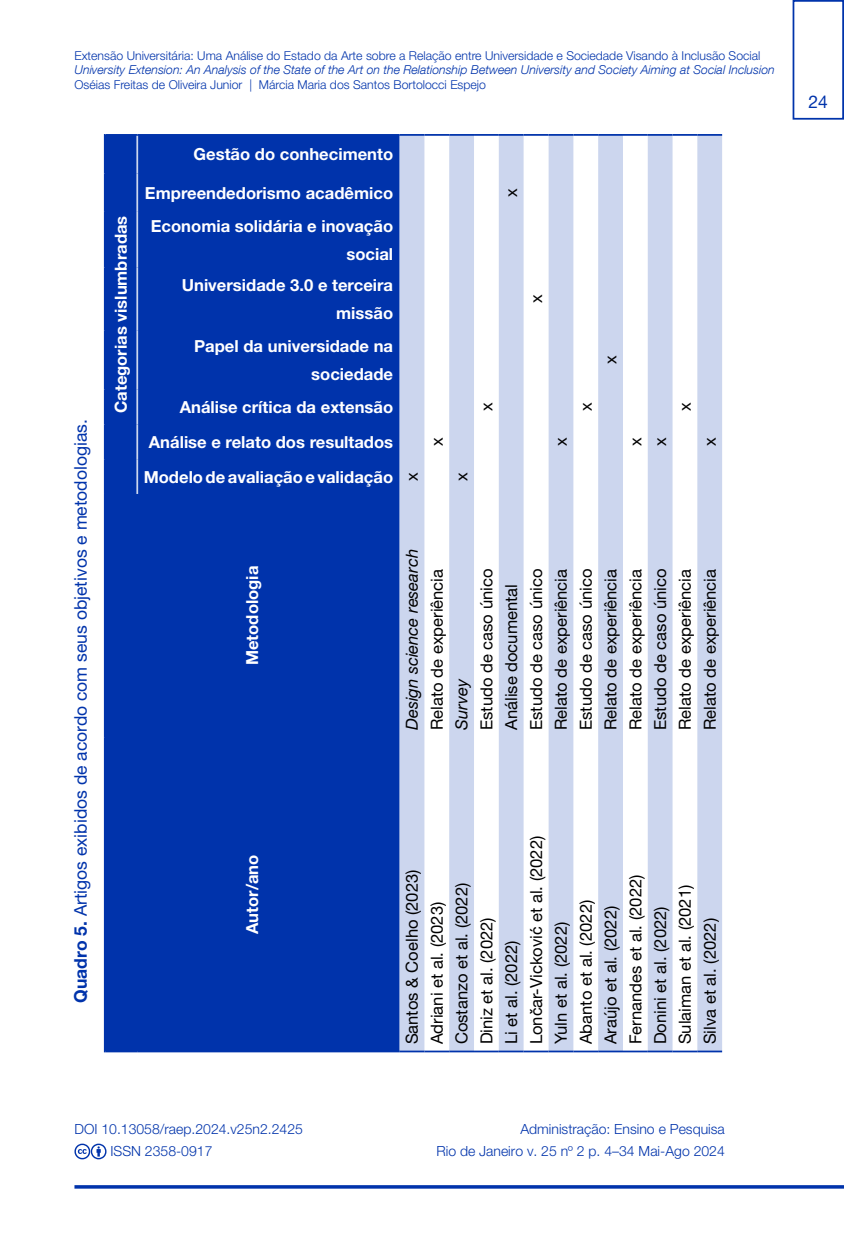
<style>
.page{position:relative;width:844px;height:1241px;background:#fff}
.page>*{position:absolute;margin:0;border:0;box-sizing:border-box;transform-origin:0 0}
.t1{font:17.5px "Helvetica Neue LT Std";color:#0033ab}
.t2{font:16.62px "Helvetica Neue LT Std";color:#000}
.t3{font:700 16.62px/28.2px "Helvetica Neue LT Std";color:#fff;text-align:right}
.t4{font:italic 16.62px "Helvetica Neue LT Std";color:#000}
.t5{font:300 14px/21.7px "Helvetica Neue LT Std";color:#0033ab;text-align:right}
.t6{font:300 12.25px "Helvetica Neue LT Std";color:#0033ab}
.t7{font:italic 300 12.25px "Helvetica Neue LT Com";color:#0033ab}
.s1{font-weight:700}
.s2{font-family:"Arial"}
</style>
<div class="page">
<svg style="left:74px;top:1185px;width:769px;height:3px;background:#0c3daf"></svg>
<div style="left:792px;top:0;width:51px;height:120px;border:2px solid #0033ab"></div>
<svg style="left:74px;top:1143px;width:32px;height:16px"></svg>
<div style="left:106px;top:136px;width:293px;height:914px;background:#0033ab"></div>
<svg style="left:399px;top:136px;width:323px;height:914px;fill:#ccd6ee"></svg>
<hr style="left:104px;top:737px;width:2px;height:315px;background:#0033ab">
<hr style="left:106px;top:1050px;width:31px;height:2px;background:#0033ab">
<hr style="left:104px;top:494px;width:2px;height:243px;background:#0033ab">
<hr style="left:137px;top:1050px;width:262px;height:2px;background:#0033ab">
<hr style="left:104px;top:459px;width:2px;height:35px;background:#0033ab">
<hr style="left:104px;top:424px;width:2px;height:35px;background:#0033ab">
<hr style="left:104px;top:389px;width:2px;height:35px;background:#0033ab">
<hr style="left:104px;top:331px;width:2px;height:58px;background:#0033ab">
<hr style="left:104px;top:267px;width:2px;height:64px;background:#0033ab">
<hr style="left:104px;top:212px;width:2px;height:55px;background:#0033ab">
<hr style="left:104px;top:173px;width:2px;height:39px;background:#0033ab">
<hr style="left:104px;top:134px;width:2px;height:39px;background:#0033ab">
<hr style="left:106px;top:134px;width:31px;height:2px;background:#0033ab">
<hr style="left:137px;top:134px;width:262px;height:2px;background:#0033ab">
<hr style="left:399px;top:1050px;width:25px;height:2px;background:#0033ab">
<hr style="left:399px;top:134px;width:25px;height:2px;background:#0033ab">
<hr style="left:424px;top:1050px;width:25px;height:2px;background:#0033ab">
<hr style="left:424px;top:134px;width:25px;height:2px;background:#0033ab">
<hr style="left:449px;top:1050px;width:25px;height:2px;background:#0033ab">
<hr style="left:449px;top:134px;width:25px;height:2px;background:#0033ab">
<hr style="left:474px;top:1050px;width:24px;height:2px;background:#0033ab">
<hr style="left:474px;top:134px;width:24px;height:2px;background:#0033ab">
<hr style="left:498px;top:1050px;width:25px;height:2px;background:#0033ab">
<hr style="left:498px;top:134px;width:25px;height:2px;background:#0033ab">
<hr style="left:523px;top:1050px;width:25px;height:2px;background:#0033ab">
<hr style="left:523px;top:134px;width:25px;height:2px;background:#0033ab">
<hr style="left:548px;top:1050px;width:25px;height:2px;background:#0033ab">
<hr style="left:548px;top:134px;width:25px;height:2px;background:#0033ab">
<hr style="left:573px;top:1050px;width:25px;height:2px;background:#0033ab">
<hr style="left:573px;top:134px;width:25px;height:2px;background:#0033ab">
<hr style="left:598px;top:1050px;width:24px;height:2px;background:#0033ab">
<hr style="left:598px;top:134px;width:24px;height:2px;background:#0033ab">
<hr style="left:622px;top:1050px;width:25px;height:2px;background:#0033ab">
<hr style="left:622px;top:134px;width:25px;height:2px;background:#0033ab">
<hr style="left:647px;top:1050px;width:25px;height:2px;background:#0033ab">
<hr style="left:647px;top:134px;width:25px;height:2px;background:#0033ab">
<hr style="left:672px;top:1050px;width:25px;height:2px;background:#0033ab">
<hr style="left:672px;top:134px;width:25px;height:2px;background:#0033ab">
<hr style="left:697px;top:1050px;width:25px;height:2px;background:#0033ab">
<hr style="left:697px;top:134px;width:25px;height:2px;background:#0033ab">
<hr style="left:136px;top:459px;width:2px;height:35px;background:#ccd6ee">
<hr style="left:136px;top:424px;width:2px;height:35px;background:#ccd6ee">
<hr style="left:136px;top:389px;width:2px;height:35px;background:#ccd6ee">
<hr style="left:136px;top:331px;width:2px;height:58px;background:#ccd6ee">
<hr style="left:136px;top:267px;width:2px;height:64px;background:#ccd6ee">
<hr style="left:136px;top:212px;width:2px;height:55px;background:#ccd6ee">
<hr style="left:136px;top:173px;width:2px;height:39px;background:#ccd6ee">
<hr style="left:136px;top:136px;width:2px;height:37px;background:#ccd6ee">
<p class="t6" style="left:74px;top:48px;width:687px">Extensão Universitária: Uma Análise do Estado da Arte sobre a Relação entre Universidade e Sociedade Visando à Inclusão Social</p>
<p class="t7" style="left:74px;top:63px;width:701px">University Extension: An Analysis of the State of the Art on the Relationship Between University and Society Aiming at Social Inclusion</p>
<p class="t6" style="left:74px;top:77px;width:413px">Oséias Freitas de Oliveira Junior | Márcia Maria dos Santos Bortolocci Espejo</p>
<p class="t1" style="left:70px;top:1002px;width:585px;rotate:-90deg"><span class="s1">Quadro 5.</span> Artigos exibidos de acordo com seus objetivos e metodologias.</p>
<p class="t3" style="left:106px;top:413px;width:199px;rotate:-90deg">Categorias vislumbradas</p>
<p class="t3" style="left:193px;top:140px;width:201px">Gestão do conhecimento</p>
<p class="t3" style="left:145px;top:178px;width:250px">Empreendedorismo acadêmico</p>
<p class="t3" style="left:151px;top:211px;width:244px">Economia solidária e inovação social</p>
<p class="t3" style="left:182px;top:270px;width:213px">Universidade 3.0 e terceira missão</p>
<p class="t3" style="left:194px;top:331px;width:200px">Papel da universidade na sociedade</p>
<p class="t3" style="left:180px;top:392px;width:215px">Análise crítica da extensão</p>
<p class="t3" style="left:149px;top:427px;width:246px">Análise e relato dos resultados</p>
<p class="t3" style="left:144px;top:462px;width:251px">Modelo de avaliação e validação</p>
<p class="t2" style="left:501px;top:197px;width:10px;rotate:-90deg">x</p>
<p class="t2" style="left:402px;top:481px;width:10px;rotate:-90deg">x</p>
<p class="t2" style="left:427px;top:446px;width:10px;rotate:-90deg">x</p>
<p class="t2" style="left:476px;top:411px;width:10px;rotate:-90deg">x</p>
<p class="t2" style="left:451px;top:481px;width:10px;rotate:-90deg">x</p>
<p class="t2" style="left:526px;top:303px;width:10px;rotate:-90deg">x</p>
<p class="t2" style="left:551px;top:446px;width:10px;rotate:-90deg">x</p>
<p class="t2" style="left:575px;top:411px;width:10px;rotate:-90deg">x</p>
<p class="t2" style="left:600px;top:364px;width:10px;rotate:-90deg">x</p>
<p class="t2" style="left:625px;top:446px;width:10px;rotate:-90deg">x</p>
<p class="t2" style="left:650px;top:446px;width:10px;rotate:-90deg">x</p>
<p class="t2" style="left:675px;top:411px;width:10px;rotate:-90deg">x</p>
<p class="t2" style="left:699px;top:446px;width:10px;rotate:-90deg">x</p>
<p class="t3" style="left:238px;top:665px;width:101px;rotate:-90deg">Metodologia</p>
<p class="t4" style="left:402px;top:730px;width:182px;rotate:-90deg">Design science research</p>
<p class="t2" style="left:427px;top:730px;width:163px;rotate:-90deg">Relato de experiência</p>
<p class="t4" style="left:451px;top:730px;width:52px;rotate:-90deg">Survey</p>
<p class="t2" style="left:476px;top:730px;width:163px;rotate:-90deg">Estudo de caso único</p>
<p class="t2" style="left:501px;top:730px;width:147px;rotate:-90deg">Análise documental</p>
<p class="t2" style="left:526px;top:730px;width:163px;rotate:-90deg">Estudo de caso único</p>
<p class="t2" style="left:551px;top:730px;width:163px;rotate:-90deg">Relato de experiência</p>
<p class="t2" style="left:575px;top:730px;width:163px;rotate:-90deg">Estudo de caso único</p>
<p class="t2" style="left:600px;top:730px;width:163px;rotate:-90deg">Relato de experiência</p>
<p class="t2" style="left:625px;top:730px;width:163px;rotate:-90deg">Relato de experiência</p>
<p class="t2" style="left:650px;top:730px;width:163px;rotate:-90deg">Estudo de caso único</p>
<p class="t2" style="left:675px;top:730px;width:163px;rotate:-90deg">Relato de experiência</p>
<p class="t2" style="left:699px;top:730px;width:163px;rotate:-90deg">Relato de experiência</p>
<p class="t3" style="left:238px;top:933px;width:81px;rotate:-90deg">Autor/ano</p>
<p class="t2" style="left:402px;top:1044px;width:177px;rotate:-90deg">Santos &amp; Coelho (2023)</p>
<p class="t2" style="left:427px;top:1044px;width:144px;rotate:-90deg">Adriani et al. (2023)</p>
<p class="t2" style="left:451px;top:1044px;width:163px;rotate:-90deg">Costanzo et al. (2022)</p>
<p class="t2" style="left:476px;top:1044px;width:129px;rotate:-90deg">Diniz et al. (2022)</p>
<p class="t2" style="left:501px;top:1044px;width:105px;rotate:-90deg">Li et al. (2022)</p>
<p class="t2" style="left:526px;top:1044px;width:210px;rotate:-90deg">Lon<span class="s2">č</span>ar-Vickovi<span class="s2">ć</span> et al. (2022)</p>
<p class="t2" style="left:551px;top:1044px;width:124px;rotate:-90deg">Yuln et al. (2022)</p>
<p class="t2" style="left:575px;top:1044px;width:146px;rotate:-90deg">Abanto et al. (2022)</p>
<p class="t2" style="left:600px;top:1044px;width:140px;rotate:-90deg">Araújo et al. (2022)</p>
<p class="t2" style="left:625px;top:1044px;width:171px;rotate:-90deg">Fernandes et al. (2022)</p>
<p class="t2" style="left:650px;top:1044px;width:140px;rotate:-90deg">Donini et al. (2022)</p>
<p class="t2" style="left:675px;top:1044px;width:161px;rotate:-90deg">Sulaiman et al. (2021)</p>
<p class="t2" style="left:699px;top:1044px;width:128px;rotate:-90deg">Silva et al. (2022)</p>
<p class="t5" style="left:110px;top:1117px;width:194px;text-align:left;text-indent:-36px">DOI 10.13058/raep.2024.v25n2.2425<br>ISSN 2358-0917</p>
<p class="t5" style="left:436px;top:1117px;width:290px">Administração: Ensino e Pesquisa<br>Rio de Janeiro v. 25 nº 2 p. 4–34 Mai-Ago 2024</p>
<p class="t1" style="left:808px;top:91px;width:21px">24</p>
</div>
